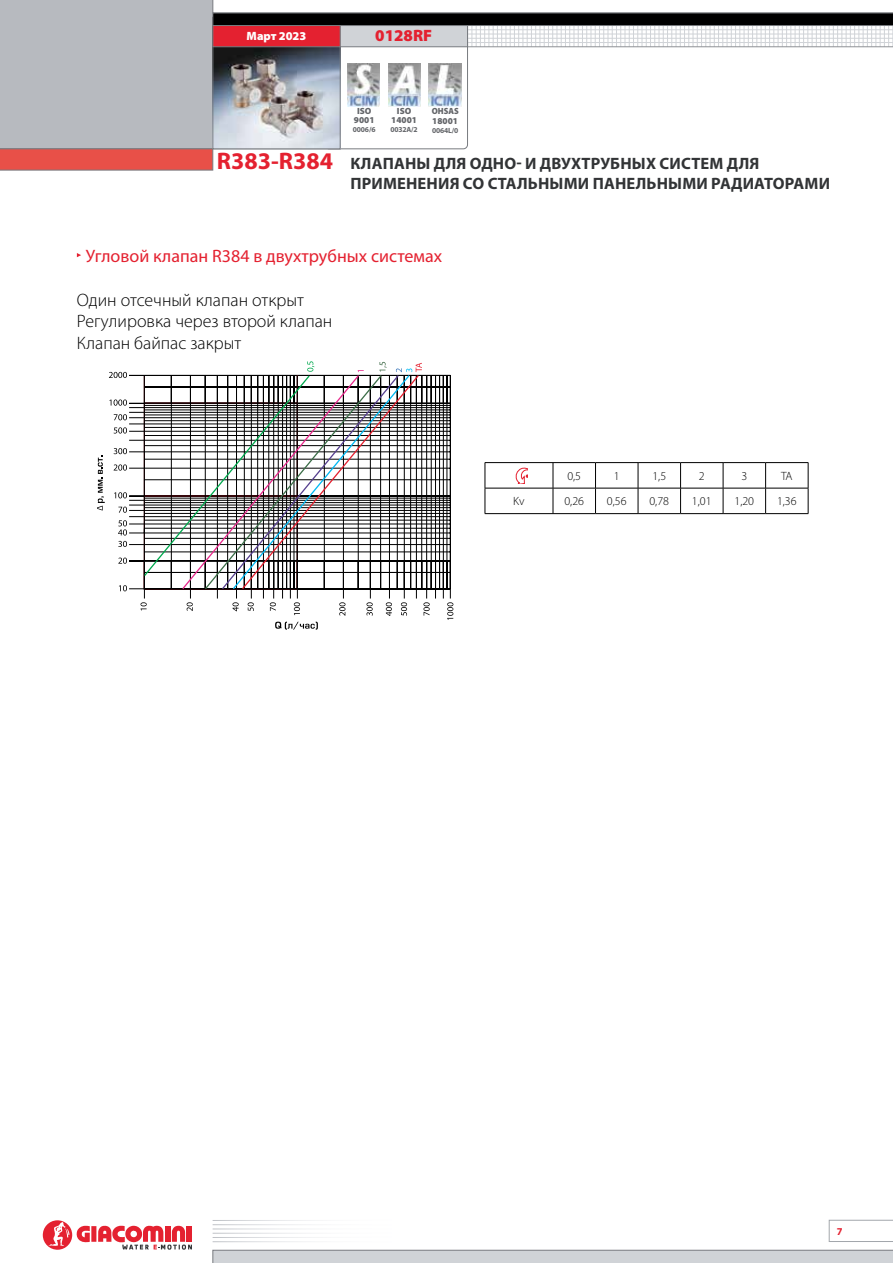
<style>
.page{position:relative;width:893px;height:1263px;background:#fff}
.page>*{position:absolute;margin:0;border:0;box-sizing:border-box;transform-origin:0 0}
.t1{font:300 18px/21.6px "Myriad Pro";color:#000}
.t2{font:18px "Myriad Pro";color:#e42130}
.t3{font:700 16.5px/19.5px "Myriad Pro";letter-spacing:.01em;color:#323436}
.t4{font:900 16.5px "Myriad Pro";color:#e42130}
.t5{font:300 12px "Myriad Pro";color:#000}
.t6{font:900 12px "Myriad Pro";color:#fff}
.t7{font:700 10.5px "Myriad Pro";color:#e42130}
.t8{font:900 9px/9px "Myriad Pro";color:#636569;text-align:center}
.t9{font:900 9px/9.3px "Myriad Pro";color:#636569;scale:.93 1}
.t10{font:700 7.5px "Myriad Pro";letter-spacing:-.02em;color:#636569}
.s1{font-size:24px;color:#e42130}
</style>
<div class="page">
<svg style="left:213px;top:1250px;width:680px;height:13px;background:#cbcdd2"></svg>
<svg style="left:76px;top:1226px;width:14px;height:16px"></svg>
<div style="left:91px;top:1226px;width:5px;height:16px;background:#e42130"></div>
<svg style="left:98px;top:1225px;width:94px;height:25px"></svg>
<div style="left:43px;top:1220px;width:29px;height:30px;background:#e42130;border-radius:50%"></div>
<svg style="left:49px;top:1222px;width:21px;height:24px"></svg>
<svg style="left:0;top:0;width:893px;height:171px"></svg>
<svg style="left:829px;top:1220px;width:64px;height:22px"></svg>
<svg style="left:515px;top:467px;width:13px;height:17px"></svg>
<svg style="left:77px;top:253px;width:4px;height:4px"></svg>
<svg style="left:98px;top:361px;width:355px;height:269px"></svg>
<svg style="left:553px;top:463px;width:1px;height:50px"></svg>
<svg style="left:595px;top:463px;width:1px;height:50px"></svg>
<svg style="left:638px;top:463px;width:1px;height:50px"></svg>
<svg style="left:680px;top:463px;width:1px;height:50px"></svg>
<svg style="left:723px;top:463px;width:1px;height:50px"></svg>
<svg style="left:765px;top:463px;width:1px;height:50px"></svg>
<hr style="left:485px;top:462px;width:68px;height:1px;background:#000">
<hr style="left:553px;top:462px;width:42px;height:1px;background:#000">
<hr style="left:595px;top:462px;width:43px;height:1px;background:#000">
<hr style="left:638px;top:462px;width:43px;height:1px;background:#000">
<hr style="left:681px;top:462px;width:42px;height:1px;background:#000">
<hr style="left:723px;top:462px;width:43px;height:1px;background:#000">
<hr style="left:766px;top:462px;width:42px;height:1px;background:#000">
<hr style="left:485px;top:488px;width:68px;height:1px;background:#000">
<svg style="left:485px;top:463px;width:1px;height:50px"></svg>
<hr style="left:553px;top:488px;width:42px;height:1px;background:#000">
<hr style="left:595px;top:488px;width:43px;height:1px;background:#000">
<hr style="left:638px;top:488px;width:43px;height:1px;background:#000">
<hr style="left:681px;top:488px;width:42px;height:1px;background:#000">
<hr style="left:723px;top:488px;width:43px;height:1px;background:#000">
<hr style="left:766px;top:488px;width:42px;height:1px;background:#000">
<svg style="left:808px;top:463px;width:1px;height:50px"></svg>
<hr style="left:485px;top:513px;width:68px;height:1px;background:#000">
<hr style="left:553px;top:513px;width:42px;height:1px;background:#000">
<hr style="left:595px;top:513px;width:43px;height:1px;background:#000">
<hr style="left:638px;top:513px;width:43px;height:1px;background:#000">
<hr style="left:681px;top:513px;width:42px;height:1px;background:#000">
<hr style="left:723px;top:513px;width:43px;height:1px;background:#000">
<hr style="left:766px;top:513px;width:42px;height:1px;background:#000">
<p class="t6" style="left:247px;top:29px;width:61px">Март 2023</p>
<p class="t4" style="left:375px;top:26px;width:58px">0128RF</p>
<p class="t8" style="left:354px;top:107px;width:22px">ISO<br>9001</p>
<p class="t10" style="left:353px;top:125px;width:24px">0006/6</p>
<p class="t8" style="left:391px;top:107px;width:27px">ISO<br>14001</p>
<p class="t10" style="left:390px;top:125px;width:29px">0032A/2</p>
<p class="t9" style="left:432px;top:107px;width:31px">OHSAS<br>18001</p>
<p class="t10" style="left:432px;top:126px;width:28px">0064L/0</p>
<p class="t3" style="left:350px;top:154px;width:481px;text-indent:-134px"><span class="s1">R383-R384</span> КЛАПАНЫ ДЛЯ ОДНО- И ДВУХТРУБНЫХ СИСТЕМ ДЛЯ<br>ПРИМЕНЕНИЯ СО СТАЛЬНЫМИ ПАНЕЛЬНЫМИ РАДИАТОРАМИ</p>
<p class="t2" style="left:86px;top:246px;width:358px">Угловой клапан R384 в двухтрубных системах</p>
<p class="t1" style="left:77px;top:289px;width:257px">Один отсечный клапан открыт<br>Регулировка через второй клапан<br>Клапан байпас закрыт</p>
<p class="t5" style="left:567px;top:469px;width:15px">0,5</p>
<p class="t5" style="left:614px;top:469px;width:7px">1</p>
<p class="t5" style="left:652px;top:469px;width:15px">1,5</p>
<p class="t5" style="left:699px;top:469px;width:7px">2</p>
<p class="t5" style="left:741px;top:469px;width:7px">3</p>
<p class="t5" style="left:781px;top:469px;width:13px">ТА</p>
<p class="t5" style="left:513px;top:495px;width:13px">Kv</p>
<p class="t5" style="left:564px;top:495px;width:21px">0,26</p>
<p class="t5" style="left:607px;top:495px;width:21px">0,56</p>
<p class="t5" style="left:649px;top:495px;width:21px">0,78</p>
<p class="t5" style="left:692px;top:495px;width:21px">1,01</p>
<p class="t5" style="left:734px;top:495px;width:21px">1,20</p>
<p class="t5" style="left:777px;top:495px;width:21px">1,36</p>
<p class="t7" style="left:837px;top:1225px;width:7px">7</p>
</div>
